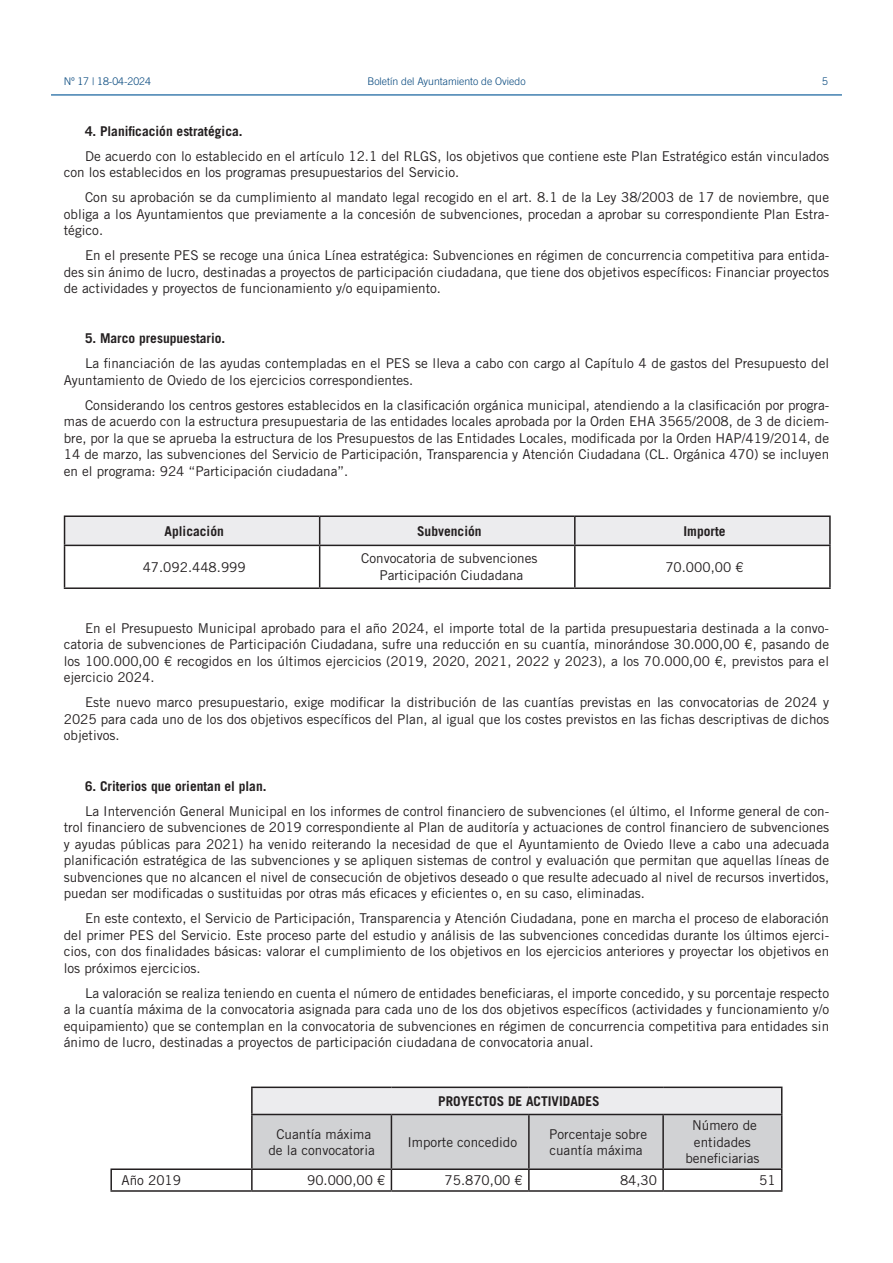
<style>
.page{position:relative;width:893px;height:1263px;background:#fff}
.page>*{position:absolute;margin:0;border:0;box-sizing:border-box;transform-origin:0 0}
.t1{font:13.5px/16.5px "Trade Gothic LT Std";color:#231f20;text-align:justify}
.t2{font:700 13.5px "Trade Gothic LT Std";color:#231f20}
.t3{font:300 10.5px "Trade Gothic LT Std";color:#00447b}
</style>
<div class="page">
<hr style="left:51px;top:94px;width:791px;height:1px;background:#005595">
<hr style="left:64px;top:515px;width:256px;height:2px;background:#231f20">
<hr style="left:320px;top:515px;width:255px;height:2px;background:#231f20">
<div style="left:64px;top:516px;width:765px;height:29px;background:#ececee"></div>
<hr style="left:575px;top:515px;width:256px;height:2px;background:#231f20">
<hr style="left:574px;top:517px;width:2px;height:28px;background:#231f20">
<hr style="left:829px;top:517px;width:2px;height:28px;background:#231f20">
<hr style="left:64px;top:545px;width:256px;height:1px;background:#231f20">
<hr style="left:64px;top:546px;width:1px;height:41px;background:#231f20">
<hr style="left:320px;top:545px;width:255px;height:1px;background:#231f20">
<hr style="left:319px;top:546px;width:1px;height:41px;background:#231f20">
<hr style="left:575px;top:545px;width:256px;height:1px;background:#231f20">
<hr style="left:574px;top:546px;width:2px;height:41px;background:#231f20">
<hr style="left:829px;top:546px;width:2px;height:41px;background:#231f20">
<hr style="left:64px;top:587px;width:256px;height:2px;background:#231f20">
<hr style="left:320px;top:587px;width:255px;height:2px;background:#231f20">
<hr style="left:575px;top:587px;width:256px;height:2px;background:#231f20">
<hr style="left:251px;top:1086px;width:140px;height:2px;background:#231f20">
<hr style="left:391px;top:1086px;width:138px;height:2px;background:#231f20">
<hr style="left:529px;top:1086px;width:134px;height:2px;background:#231f20">
<hr style="left:663px;top:1086px;width:119px;height:2px;background:#231f20">
<hr style="left:251px;top:1114px;width:140px;height:1px;background:#231f20">
<hr style="left:110px;top:1170px;width:2px;height:20px;background:#231f20">
<hr style="left:251px;top:1170px;width:2px;height:20px;background:#231f20">
<svg style="left:252px;top:1088px;width:530px;height:102px"></svg>
<hr style="left:110px;top:1190px;width:142px;height:2px;background:#231f20">
<hr style="left:252px;top:1190px;width:139px;height:2px;background:#231f20">
<hr style="left:391px;top:1190px;width:138px;height:2px;background:#231f20">
<hr style="left:529px;top:1190px;width:134px;height:2px;background:#231f20">
<hr style="left:663px;top:1190px;width:119px;height:2px;background:#231f20">
<hr style="left:251px;top:1088px;width:2px;height:26px;background:#231f20">
<hr style="left:251px;top:1115px;width:2px;height:53px;background:#231f20">
<hr style="left:110px;top:1168px;width:142px;height:2px;background:#231f20">
<p class="t3" style="left:64px;top:75px;width:89px">Nº 17 | 18-04-2024</p>
<p class="t3" style="left:367px;top:75px;width:160px">Boletín del Ayuntamiento de Oviedo</p>
<p class="t3" style="left:822px;top:75px;width:7px">5</p>
<p class="t2" style="left:85px;top:123px;width:159px">4. Planificación estratégica.</p>
<p class="t1" style="left:64px;top:148px;width:767px;text-indent:21px">De acuerdo con lo establecido en el artículo 12.1 del RLGS, los objetivos que contiene este Plan Estratégico están vinculados con los establecidos en los programas presupuestarios del Servicio.</p>
<p class="t1" style="left:64px;top:189px;width:767px;text-indent:21px">Con su aprobación se da cumplimiento al mandato legal recogido en el art. 8.1 de la Ley 38/2003 de 17 de noviembre, que obliga a los Ayuntamientos que previamente a la concesión de subvenciones, procedan a aprobar su correspondiente Plan Estra&shy;tégico.</p>
<p class="t1" style="left:64px;top:247px;width:767px;text-indent:21px">En el presente PES se recoge una única Línea estratégica: Subvenciones en régimen de concurrencia competitiva para entida&shy;des sin ánimo de lucro, destinadas a proyectos de participación ciudadana, que tiene dos objetivos específicos: Financiar proyectos de actividades y proyectos de funcionamiento y/o equipamiento.</p>
<p class="t2" style="left:85px;top:330px;width:142px">5. Marco presupuestario.</p>
<p class="t1" style="left:64px;top:355px;width:767px;text-indent:21px">La financiación de las ayudas contempladas en el PES se lleva a cabo con cargo al Capítulo 4 de gastos del Presupuesto del<br>Ayuntamiento de Oviedo de los ejercicios correspondientes.</p>
<p class="t1" style="left:64px;top:397px;width:767px;text-indent:21px">Considerando los centros gestores establecidos en la clasificación orgánica municipal, atendiendo a la clasificación por progra&shy;mas de acuerdo con la estructura presupuestaria de las entidades locales aprobada por la Orden EHA 3565/2008, de 3 de diciem&shy;bre, por la que se aprueba la estructura de los Presupuestos de las Entidades Locales, modificada por la Orden HAP/419/2014, de 14 de marzo, las subvenciones del Servicio de Participación, Transparencia y Atención Ciudadana (CL. Orgánica 470) se incluyen en el programa: 924 “Participación ciudadana”.</p>
<p class="t2" style="left:165px;top:523px;width:61px">Aplicación</p>
<p class="t2" style="left:417px;top:523px;width:66px">Subvención</p>
<p class="t2" style="left:683px;top:523px;width:43px">Importe</p>
<p class="t1" style="left:143px;top:558px;width:105px">47.092.448.999</p>
<p class="t1" style="left:361px;top:550px;width:178px;text-align:center">Convocatoria de subvenciones<br>Participación Ciudadana</p>
<p class="t1" style="left:665px;top:558px;width:80px">70.000,00 €</p>
<p class="t1" style="left:64px;top:620px;width:767px;text-indent:21px">En el Presupuesto Municipal aprobado para el año 2024, el importe total de la partida presupuestaria destinada a la convo&shy;catoria de subvenciones de Participación Ciudadana, sufre una reducción en su cuantía, minorándose 30.000,00 €, pasando de los 100.000,00 € recogidos en los últimos ejercicios (2019, 2020, 2021, 2022 y 2023), a los 70.000,00 €, previstos para el ejercicio 2024.</p>
<p class="t1" style="left:64px;top:694px;width:767px;text-indent:21px">Este nuevo marco presupuestario, exige modificar la distribución de las cuantías previstas en las convocatorias de 2024 y 2025 para cada uno de los dos objetivos específicos del Plan, al igual que los costes previstos en las fichas descriptivas de dichos objetivos.</p>
<p class="t2" style="left:85px;top:777px;width:183px">6. Criterios que orientan el plan.</p>
<p class="t1" style="left:64px;top:802px;width:767px;text-indent:21px">La Intervención General Municipal en los informes de control financiero de subvenciones (el último, el Informe general de con&shy;trol financiero de subvenciones de 2019 correspondiente al Plan de auditoría y actuaciones de control financiero de subvenciones y ayudas públicas para 2021) ha venido reiterando la necesidad de que el Ayuntamiento de Oviedo lleve a cabo una adecuada planificación estratégica de las subvenciones y se apliquen sistemas de control y evaluación que permitan que aquellas líneas de subvenciones que no alcancen el nivel de consecución de objetivos deseado o que resulte adecuado al nivel de recursos invertidos, puedan ser modificadas o sustituidas por otras más eficaces y eficientes o, en su caso, eliminadas.</p>
<p class="t1" style="left:64px;top:910px;width:767px;text-indent:21px">En este contexto, el Servicio de Participación, Transparencia y Atención Ciudadana, pone en marcha el proceso de elaboración del primer PES del Servicio. Este proceso parte del estudio y análisis de las subvenciones concedidas durante los últimos ejerci&shy;cios, con dos finalidades básicas: valorar el cumplimiento de los objetivos en los ejercicios anteriores y proyectar los objetivos en los próximos ejercicios.</p>
<p class="t1" style="left:64px;top:984px;width:767px;text-indent:21px">La valoración se realiza teniendo en cuenta el número de entidades beneficiaras, el importe concedido, y su porcentaje respecto a la cuantía máxima de la convocatoria asignada para cada uno de los dos objetivos específicos (actividades y funcionamiento y/o equipamiento) que se contemplan en la convocatoria de subvenciones en régimen de concurrencia competitiva para entidades sin ánimo de lucro, destinadas a proyectos de participación ciudadana de convocatoria anual.</p>
<p class="t2" style="left:438px;top:1093px;width:163px">PROYECTOS DE ACTIVIDADES</p>
<p class="t1" style="left:268px;top:1125px;width:108px;text-align:center">Cuantía máxima de la convocatoria</p>
<p class="t1" style="left:407px;top:1133px;width:111px">Importe concedido</p>
<p class="t1" style="left:549px;top:1125px;width:99px">Porcentaje sobre cuantía máxima</p>
<p class="t1" style="left:685px;top:1117px;width:76px;text-align:center">Número de entidades beneficiarias</p>
<p class="t1" style="left:121px;top:1172px;width:61px">Año 2019</p>
<p class="t1" style="left:307px;top:1172px;width:80px">90.000,00 €</p>
<p class="t1" style="left:444px;top:1172px;width:80px">75.870,00 €</p>
<p class="t1" style="left:620px;top:1172px;width:39px">84,30</p>
<p class="t1" style="left:759px;top:1172px;width:18px">51</p>
</div>
